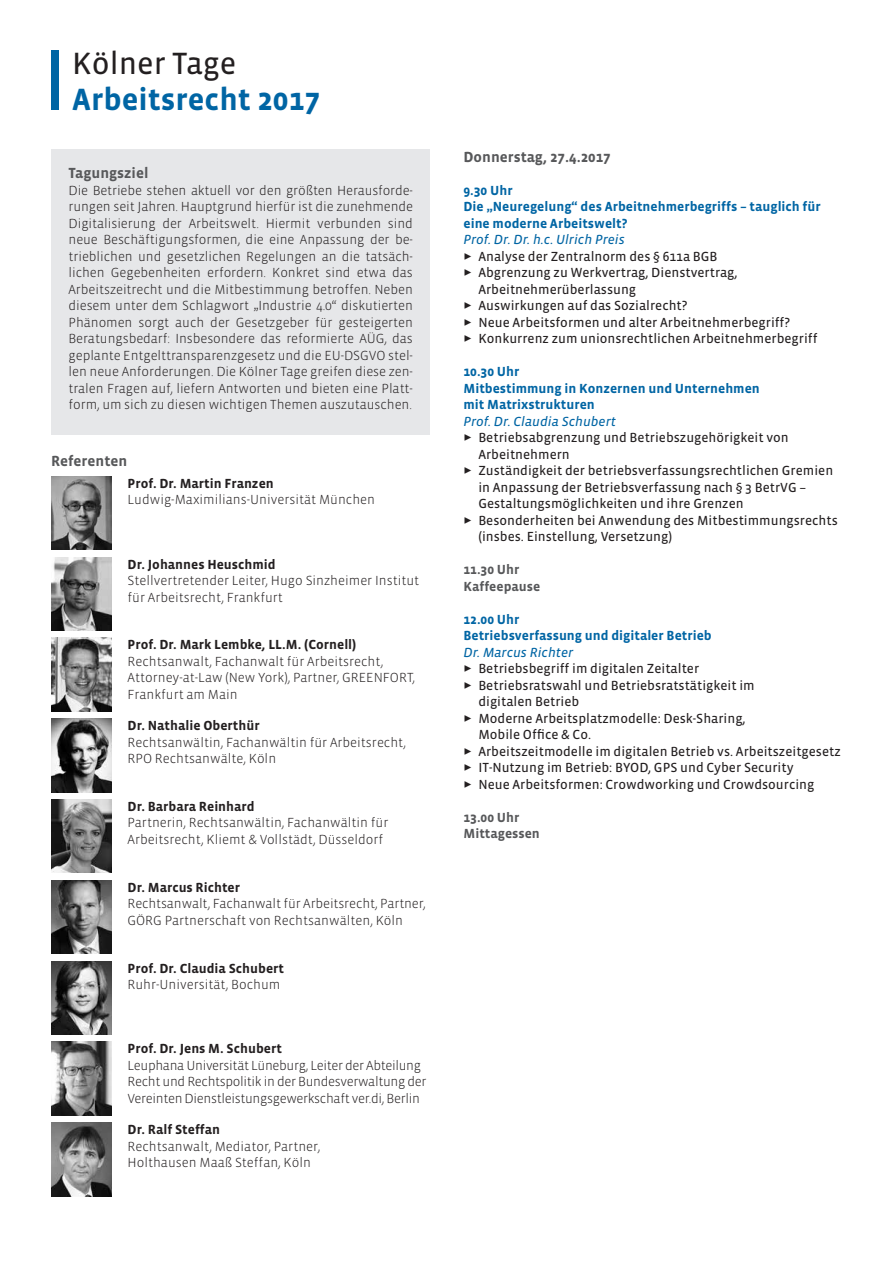
<style>
.page{position:relative;width:893px;height:1263px;background:#fff}
.page>*{position:absolute;margin:0;border:0;box-sizing:border-box;transform-origin:0 0}
.Titel_blau_Seite_2{font:700 31.5px "Vista Sans OT";color:#0065a4}
.Titel_schwarz_Seite{font:31.5px "Vista Sans OT";color:#231f20}
.Programm_Titel{font:700 15px "Vista Sans OT";color:#57585a}
.Tagungsziel_Titel{font:700 15px "Vista Sans OT";color:#57585a}
.Referenten_Titel{font:700 15px "Vista Sans OT";color:#57585a}
.t1{font:13.5px/16.5px "Vista Sans OT";color:#231f20}
.Tagungsziel_Text{font:300 13.5px/16.5px "Vista Sans OT";letter-spacing:-.005em;color:#231f20;text-align:justify}
.Name_Berufsinformati{font:300 13.5px/16.5px "Vista Sans OT";color:#231f20}
.Programm_Text_farbig{font:700 13.5px/16.5px "Vista Sans OT";color:#0065a4}
.Name_Berufsinformati-2{font:700 13.5px "Vista Sans OT";color:#231f20}
.Name_Berufsinformati-3{font:300 13.5px/16.5px "Vista Sans OT";letter-spacing:-.025em;color:#231f20}
.Programm_Redner{font:italic 13.5px "Vista Sans OT";color:#0065a4}
.Programm_Text_grau{font:700 13.5px "Vista Sans OT";color:#57585a}
</style>
<div class="page">
<div style="left:51px;top:51px;width:8px;height:59px;background:#0065a4"></div>
<div style="left:52px;top:149px;width:378px;height:286px;background:#e6e7e9"></div>
<img style="left:51px;top:476px;width:60px;height:74px">
<img style="left:51px;top:557px;width:61px;height:73px">
<img style="left:51px;top:638px;width:61px;height:73px">
<img style="left:51px;top:719px;width:61px;height:73px">
<img style="left:51px;top:799px;width:61px;height:74px">
<img style="left:51px;top:880px;width:61px;height:74px">
<img style="left:51px;top:961px;width:61px;height:73px">
<img style="left:51px;top:1042px;width:61px;height:73px">
<img style="left:51px;top:1123px;width:61px;height:73px">
<p class="Titel_schwarz_Seite" style="left:72px;top:47px;width:166px">Kölner Tage</p>
<p class="Titel_blau_Seite_2" style="left:72px;top:83px;width:249px">Arbeitsrecht 2017</p>
<p class="Tagungsziel_Titel" style="left:69px;top:166px;width:81px">Tagungsziel</p>
<p class="Tagungsziel_Text" style="left:69px;top:182px;width:346px">Die Betriebe stehen aktuell vor den größten Herausforde&shy;rungen seit Jahren. Hauptgrund hierfür ist die zunehmende Digitalisierung der Arbeitswelt. Hiermit verbunden sind neue Beschäftigungsformen, die eine Anpassung der be&shy;trieblichen und gesetzlichen Regelungen an die tatsäch&shy;lichen Gegebenheiten erfordern. Konkret sind etwa das Arbeitszeitrecht und die Mitbestimmung betroffen. Neben diesem unter dem Schlagwort „Industrie 4.0“ diskutierten Phänomen sorgt auch der Gesetzgeber für gesteigerten Beratungsbedarf: Insbesondere das reformierte AÜG, das geplante Entgelttransparenzgesetz und die EU-DSGVO stel&shy;len neue Anforderungen. Die Kölner Tage greifen diese zen&shy;tralen Fragen auf, liefern Antworten und bieten eine Platt&shy;form, um sich zu diesen wichtigen Themen auszutauschen.</p>
<p class="Referenten_Titel" style="left:51px;top:453px;width:78px">Referenten</p>
<p class="Name_Berufsinformati-2" style="left:128px;top:476px;width:148px">Prof. Dr. Martin Franzen</p>
<p class="Name_Berufsinformati" style="left:128px;top:492px;width:249px">Ludwig-Maximilians-Universität München</p>
<p class="Name_Berufsinformati-2" style="left:128px;top:557px;width:150px">Dr. Johannes Heuschmid</p>
<p class="Name_Berufsinformati" style="left:128px;top:572px;width:293px">Stellvertretender Leiter, Hugo Sinzheimer Institut für Arbeitsrecht, Frankfurt</p>
<p class="Name_Berufsinformati-2" style="left:128px;top:638px;width:230px">Prof. Dr. Mark Lembke, LL.M. (Cornell)</p>
<p class="Name_Berufsinformati" style="left:128px;top:653px;width:289px">Rechtsanwalt, Fachanwalt für Arbeitsrecht,<br>Attorney-at-Law (New York), Partner, GREENFORT,</p>
<p class="Name_Berufsinformati" style="left:128px;top:686px;width:112px">Frankfurt am Main</p>
<p class="Name_Berufsinformati-2" style="left:128px;top:719px;width:134px">Dr. Nathalie Oberthür</p>
<p class="Name_Berufsinformati" style="left:128px;top:734px;width:280px">Rechtsanwältin, Fachanwältin für Arbeitsrecht,<br>RPO Rechtsanwälte, Köln</p>
<p class="Name_Berufsinformati-2" style="left:128px;top:799px;width:129px">Dr. Barbara Reinhard</p>
<p class="Name_Berufsinformati" style="left:128px;top:815px;width:262px">Partnerin, Rechtsanwältin, Fachanwältin für<br>Arbeitsrecht, Kliemt &amp; Vollstädt, Düsseldorf</p>
<p class="Name_Berufsinformati-2" style="left:128px;top:880px;width:114px">Dr. Marcus Richter</p>
<p class="Name_Berufsinformati" style="left:128px;top:896px;width:300px">Rechtsanwalt, Fachanwalt für Arbeitsrecht, Partner,<br>GÖRG Partnerschaft von Rechtsanwälten, Köln</p>
<p class="Name_Berufsinformati-2" style="left:128px;top:961px;width:158px">Prof. Dr. Claudia Schubert</p>
<p class="Name_Berufsinformati" style="left:128px;top:976px;width:154px">Ruhr-Universität, Bochum</p>
<p class="Name_Berufsinformati-2" style="left:128px;top:1042px;width:156px">Prof. Dr. Jens M. Schubert</p>
<p class="Name_Berufsinformati-3" style="left:128px;top:1057px;width:300px">Leuphana Universität Lüneburg, Leiter der Abteilung<br>Recht und Rechtspolitik in der Bundesverwaltung der<br>Vereinten Dienstleistungsgewerkschaft ver.di, Berlin</p>
<p class="Name_Berufsinformati-2" style="left:128px;top:1123px;width:94px">Dr. Ralf Steffan</p>
<p class="Name_Berufsinformati" style="left:128px;top:1138px;width:194px">Rechtsanwalt, Mediator, Partner,<br>Holthausen Maaß Steffan, Köln</p>
<p class="Programm_Titel" style="left:463px;top:149px;width:149px">Donnerstag, 27.4.2017</p>
<p class="Programm_Text_farbig" style="left:463px;top:182px;width:51px">9.30 Uhr</p>
<p class="Programm_Text_farbig" style="left:463px;top:199px;width:359px">Die „Neuregelung“ des Arbeitnehmerbegriffs – tauglich für eine moderne Arbeitswelt?</p>
<p class="Programm_Redner" style="left:463px;top:233px;width:163px">Prof. Dr. Dr. h.c. Ulrich Preis</p>
<p class="t1" style="left:463px;top:248px;width:256px">✓ Analyse der Zentralnorm des § 611a BGB</p>
<p class="t1" style="left:478px;top:265px;width:261px;text-indent:-15px">✓ Abgrenzung zu Werkvertrag, Dienstvertrag,<br>Arbeitnehmerüberlassung</p>
<p class="t1" style="left:463px;top:298px;width:226px">✓ Auswirkungen auf das Sozialrecht?</p>
<p class="t1" style="left:463px;top:314px;width:328px">✓ Neue Arbeitsformen und alter Arbeitnehmerbegriff?</p>
<p class="t1" style="left:463px;top:331px;width:355px">✓ Konkurrenz zum unionsrechtlichen Arbeitnehmerbegriff</p>
<p class="Programm_Text_farbig" style="left:463px;top:364px;width:57px">10.30 Uhr</p>
<p class="Programm_Text_farbig" style="left:463px;top:380px;width:298px">Mitbestimmung in Konzernen und Unternehmen mit Matrixstrukturen</p>
<p class="Programm_Redner" style="left:463px;top:414px;width:154px">Prof. Dr. Claudia Schubert</p>
<p class="t1" style="left:478px;top:430px;width:312px;text-indent:-15px">✓ Betriebsabgrenzung und Betriebszugehörigkeit von<br>Arbeitnehmern</p>
<p class="t1" style="left:478px;top:463px;width:356px;text-indent:-15px">✓ Zuständigkeit der betriebsverfassungsrechtlichen Gremien in Anpassung der Betriebsverfassung nach § 3 BetrVG –<br>Gestaltungsmöglichkeiten und ihre Grenzen</p>
<p class="t1" style="left:478px;top:512px;width:361px;text-indent:-15px">✓ Besonderheiten bei Anwendung des Mitbestimmungsrechts (insbes. Einstellung, Versetzung)</p>
<p class="Programm_Text_grau" style="left:463px;top:563px;width:57px">11.30 Uhr</p>
<p class="Programm_Text_grau" style="left:463px;top:579px;width:78px">Kaffeepause</p>
<p class="Programm_Text_farbig" style="left:463px;top:611px;width:57px">12.00 Uhr</p>
<p class="Programm_Text_farbig" style="left:463px;top:628px;width:250px">Betriebsverfassung und digitaler Betrieb</p>
<p class="Programm_Redner" style="left:463px;top:645px;width:111px">Dr. Marcus Richter</p>
<p class="t1" style="left:463px;top:661px;width:237px">✓ Betriebsbegriff im digitalen Zeitalter</p>
<p class="t1" style="left:478px;top:677px;width:278px;text-indent:-15px">✓ Betriebsratswahl und Betriebsratstätigkeit im digitalen Betrieb</p>
<p class="t1" style="left:478px;top:710px;width:269px;text-indent:-15px">✓ Moderne Arbeitsplatzmodelle: Desk-Sharing,<br>Mobile Office &amp; Co.</p>
<p class="t1" style="left:463px;top:743px;width:379px">✓ Arbeitszeitmodelle im digitalen Betrieb vs. Arbeitszeitgesetz</p>
<p class="t1" style="left:463px;top:760px;width:332px">✓ IT-Nutzung im Betrieb: BYOD, GPS und Cyber Security</p>
<p class="t1" style="left:463px;top:776px;width:352px">✓ Neue Arbeitsformen: Crowdworking und Crowdsourcing</p>
<p class="Programm_Text_grau" style="left:463px;top:810px;width:57px">13.00 Uhr</p>
<p class="Programm_Text_grau" style="left:463px;top:827px;width:78px">Mittagessen</p>
</div>
